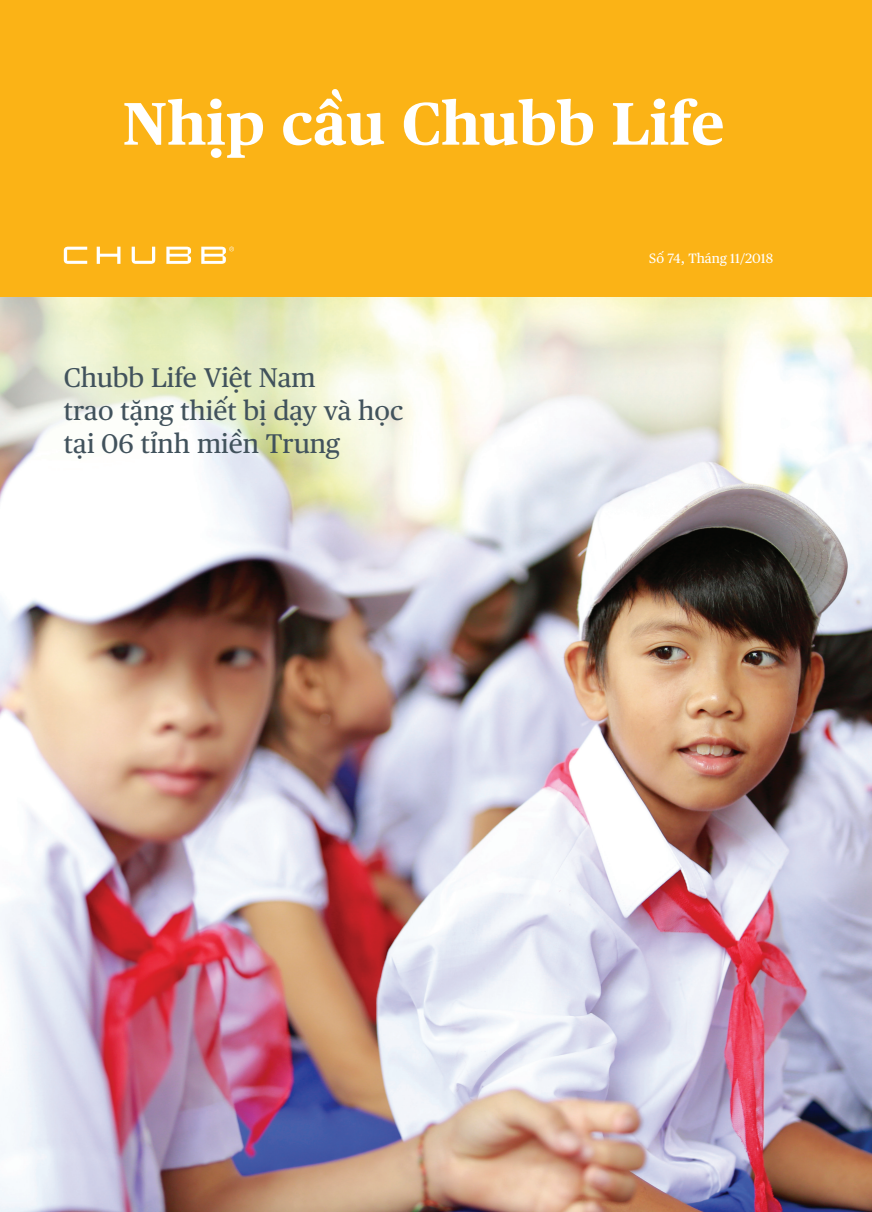
<style>
.page{position:relative;width:872px;height:1212px;background:#fff}
.page>*{position:absolute;margin:0;border:0;box-sizing:border-box;transform-origin:0 0}
.t1{font:700 60px "Chubb Publico Text VN";color:#fff}
.t2{font:27px/33px "Chubb Publico Text VN";color:#41525c}
.t3{font:13.5px "Chubb Publico Text VN";color:#fff}
</style>
<div class="page">
<div style="left:0;top:0;width:872px;height:298px;background:#fbb316"></div>
<svg style="left:64px;top:247px;width:170px;height:17px"></svg>
<img style="left:0;top:297px;width:872px;height:915px">
<h1 class="t1" style="left:123px;top:77px;width:603px">Nhịp cầu Chubb Life</h1>
<p class="t2" style="left:64px;top:359px;width:341px">Chubb Life Việt Nam<br>trao tặng thiết bị dạy và học tại 06 tỉnh miền Trung</p>
<p class="t3" style="left:649px;top:248px;width:125px">Số 74, Tháng 11/2018</p>
</div>
